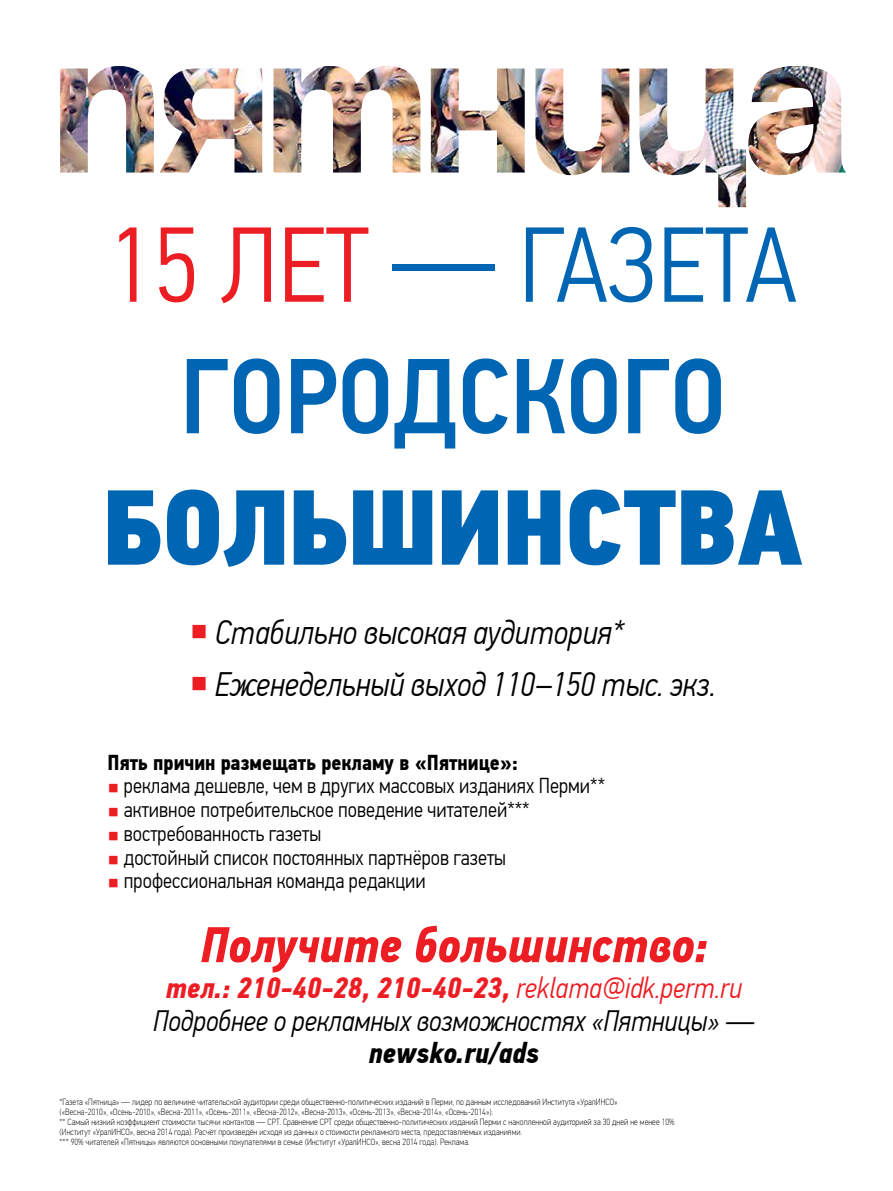
<style>
.page{position:relative;width:893px;height:1191px;background:#fff}
.page>*{position:absolute;margin:0;border:0;box-sizing:border-box;transform-origin:0 0}
.t1{font:500 106.65px/131.4px "PF Din Text Cond Pro";color:#0066b3;text-align:center}
.t2{font:106.65px "PF Din Text Cond Pro X Black";letter-spacing:-.01em;color:#0066b3}
.t3{font:italic 700 50.25px "PF Din Text Cond Pro";color:#ed1d24}
.t4{font:italic 300 33.9px/51.9px "PF Din Text Cond Pro";color:#000}
.t5{font:italic 300 29.4px/32.4px "PF Din Text Cond Pro";color:#000;text-align:center}
.t6{font:italic 700 29.4px "PF Din Text Cond Pro";color:#000}
.t7{font:300 21.6px/23.7px "PF Din Text Cond Pro";color:#000}
.t8{font:700 21.6px "PF Din Text Cond Pro";color:#000}
.t9{font:100 9px/9.9px "PF Din Text Cond Pro";letter-spacing:.01em;color:#000}
.s1{font-weight:300;color:#ed1d24}
.s2{font-weight:300}
.s3{font-weight:700;color:#ed1d24}
.s4{color:#ed1d24}
</style>
<div class="page">
<img style="left:60px;top:66px;width:786px;height:141px">
<h1 class="t1" style="left:109px;top:200px;width:690px"><span class="s1">15 ЛЕТ</span> <span class="s2">— ГАЗЕТА<br></span>ГОРОДСКОГО</h1>
<h1 class="t2" style="left:103px;top:460px;width:702px">БОЛЬШИНСТВА</h1>
<h3 class="t4" style="left:215px;top:606px;width:503px">Стабильно высокая аудитория*<br>Еженедельный выход 110–150 тыс. экз.</h3>
<h3 class="t8" style="left:108px;top:749px;width:412px">Пять причин размещать рекламу в «Пятнице»:</h3>
<h3 class="t7" style="left:124px;top:774px;width:483px">реклама дешевле, чем в других массовых изданиях Перми** активное потребительское поведение читателей*** востребованность газеты<br>достойный список постоянных партнёров газеты профессиональная команда редакции</h3>
<h2 class="t3" style="left:200px;top:914px;width:509px">Получите большинство:</h2>
<h3 class="t5" style="left:153px;top:972px;width:603px"><span class="s3">тел.: 210-40-28, 210-40-23,</span> <span class="s4">reklama@idk.perm.ru<br></span>Подробнее о рекламных возможностях «Пятницы» —</h3>
<h3 class="t6" style="left:369px;top:1034px;width:172px">newsko.ru/ads</h3>
<p class="t9" style="left:60px;top:1097px;width:617px">*Газета «Пятница» — лидер по величине читательской аудитории среди общественно-политических изданий в Перми, по данным исследований Института «УралИНСО»<br>(«Весна-2010», «Осень-2010», «Весна-2011», «Осень-2011», «Весна-2012», «Весна-2013», «Осень-2013», «Весна-2014», «Осень-2014»).<br>** Самый низкий коэффициент стоимости тысячи контактов — СРТ. Сравнение СРТ среди общественно-политических изданий Перми с накопленной аудиторией за 30 дней не менее 10% (Институт «УралИНСО», весна 2014 года). Расчёт произведён исходя из данных о стоимости рекламного места, предоставляемых изданиями.<br>*** 90% читателей «Пятницы» являются основными покупателями в семье (Институт «УралИНСО», весна 2014 года). Реклама.</p>
</div>
